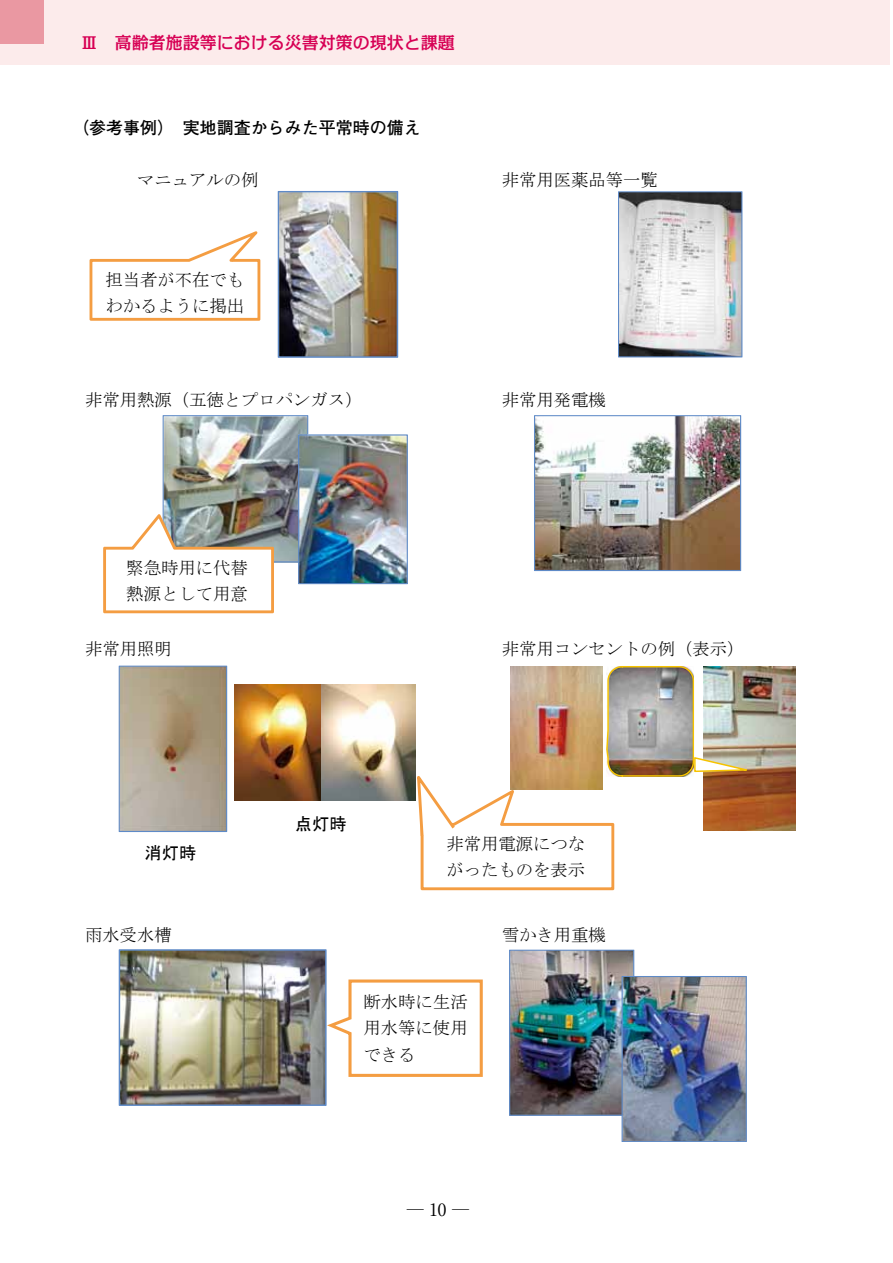
<style>
.page{position:relative;width:893px;height:1263px;background:#fff}
.page>*{position:absolute;margin:0;border:0;box-sizing:border-box;transform-origin:0 0}
.t1{font:17.4px/26.1px "MS Mincho";color:#000}
.t2{font:17.4px "MS Gothic";color:#000}
.t3{font:500 16.95px "Kakumin Pro";color:#d70054}
.t4{font:700 16.95px "Futo Go B101 Pro";color:#000}
.t5{font:16.95px "Ryumin Pro";color:#000}
</style>
<div class="page">
<div style="left:0;top:0;width:889px;height:65px;background:#fcebeb"></div>
<div style="left:0;top:0;width:43px;height:43px;background:#ea98a2"></div>
<img style="left:278px;top:191px;width:120px;height:167px">
<svg style="left:618px;top:191px;width:124px;height:166px"></svg>
<img style="left:534px;top:415px;width:207px;height:156px">
<svg style="left:119px;top:666px;width:108px;height:166px"></svg>
<img style="left:234px;top:684px;width:181px;height:117px">
<img style="left:119px;top:949px;width:364px;height:157px">
<img style="left:509px;top:950px;width:238px;height:192px">
<svg style="left:90px;top:231px;width:170px;height:90px"></svg>
<img style="left:103px;top:415px;width:305px;height:198px">
<img style="left:747px;top:666px;width:48px;height:165px">
<img style="left:417px;top:666px;width:330px;height:224px">
<p class="t3" style="left:81px;top:29px;width:376px">Ⅲ　高齢者施設等における災害対策の現状と課題</p>
<p class="t4" style="left:72px;top:114px;width:350px">（参考事例）　実地調査からみた平常時の備え</p>
<p class="t1" style="left:137px;top:167px;width:123px">マニュアルの例</p>
<p class="t1" style="left:502px;top:167px;width:158px">非常用医薬品等一覧</p>
<p class="t1" style="left:105px;top:267px;width:140px">担当者が不在でもわかるように掲出</p>
<p class="t1" style="left:85px;top:387px;width:279px">非常用熱源（五徳とプロパンガス）</p>
<p class="t1" style="left:502px;top:387px;width:106px">非常用発電機</p>
<p class="t1" style="left:126px;top:555px;width:123px">緊急時用に代替熱源として用意</p>
<p class="t1" style="left:85px;top:635px;width:88px">非常用照明</p>
<p class="t1" style="left:502px;top:635px;width:244px">非常用コンセントの例（表示）</p>
<p class="t2" style="left:144px;top:844px;width:54px">消灯時</p>
<p class="t2" style="left:295px;top:815px;width:54px">点灯時</p>
<p class="t1" style="left:446px;top:831px;width:140px">非常用電源につながったものを表示</p>
<p class="t1" style="left:85px;top:922px;width:88px">雨水受水槽</p>
<p class="t1" style="left:502px;top:922px;width:106px">雪かき用重機</p>
<p class="t1" style="left:364px;top:988px;width:106px;line-height:26.7px;text-align:justify">断水時に生活用水等に使用できる</p>
<p class="t5" style="left:407px;top:1196px;width:64px">─10─</p>
</div>
